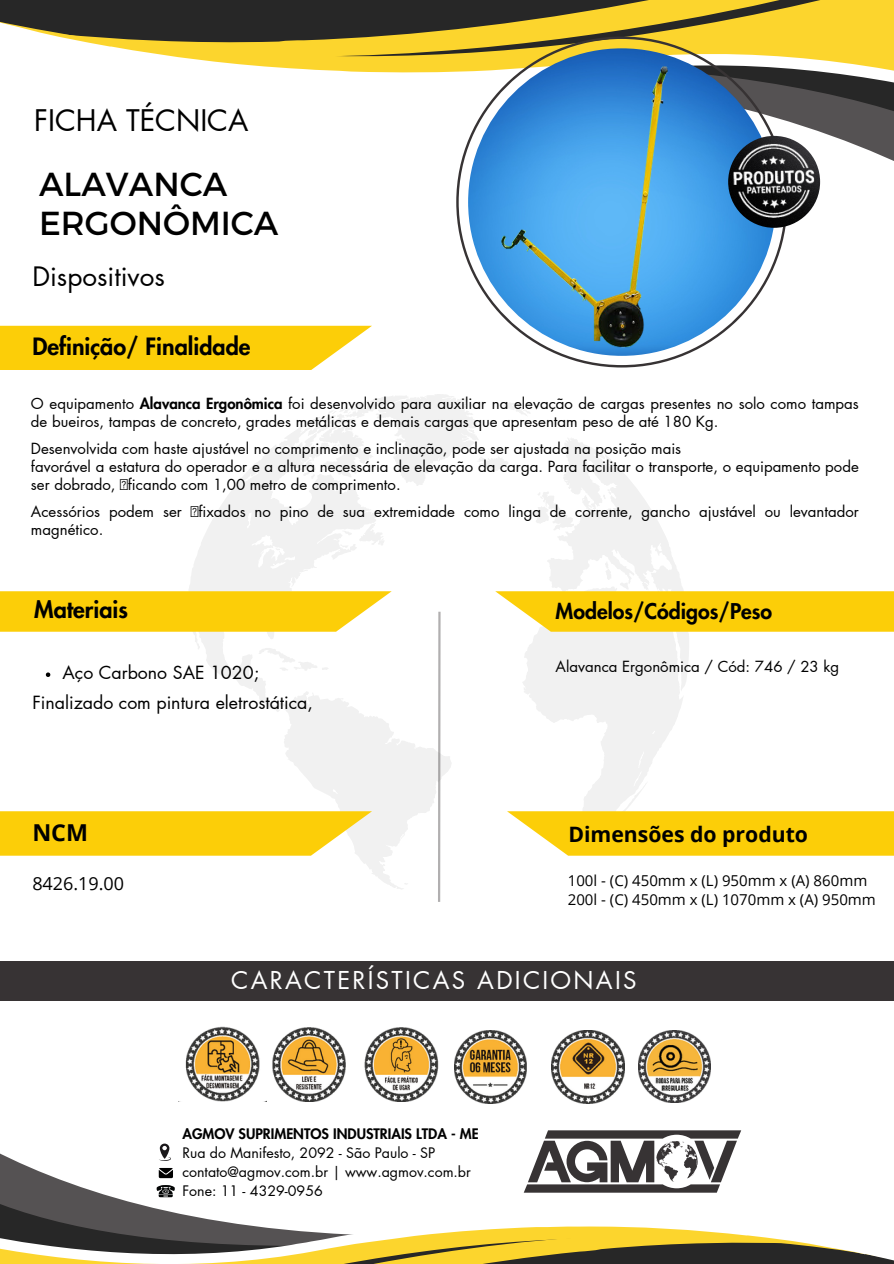
<style>
.page{position:relative;width:894px;height:1264px;background:#fff}
.page>*{position:absolute;margin:0;border:0;box-sizing:border-box;transform-origin:0 0}
.t1{font:33.3px/39.2px "Montserrat";color:#000}
.t2{font:29.1px "Futura LT Pro";color:#000}
.t3{font:26.1px "Futura LT Pro";color:#000}
.t4{font:24px "Futura LT Pro";letter-spacing:.095em;color:#fff}
.t5{font:800 23.25px "Futura LT Pro";color:#000}
.t6{font:700 23.25px "Open Sans";color:#000}
.t7{font:800 21.15px "Futura LT Pro";color:#000}
.t8{font:700 21.15px "Open Sans";color:#000}
.t9{font:18px "Open Sans";color:#000}
.t10{font:17.7px "Futura LT Pro";color:#000}
.t11{font:15px/18.1px "Futura LT Pro";color:#000}
.t12{font:15px "Open Sans";color:#000}
.t13{font:14.25px "Futura LT Pro";color:#000}
.t14{font:800 14.25px "Futura LT Pro";color:#000}
.s1{font-weight:800}
</style>
<div class="page">
<svg style="left:188px;top:394px;width:501px;height:495px"></svg>
<hr style="left:438px;top:611px;width:2px;height:290px;background:#373334">
<svg style="left:0;top:1153px;width:170px;height:16px"></svg>
<svg style="left:0;top:1169px;width:893px;height:94px"></svg>
<svg style="left:787px;top:108px;width:106px;height:50px;fill:#555253"></svg>
<svg style="left:0;top:0;width:893px;height:108px"></svg>
<div style="left:0;top:326px;width:372px;height:44px;background:#fcce08"></div>
<div style="left:0;top:811px;width:372px;height:44px;background:#fcce08"></div>
<div style="left:0;top:961px;width:893px;height:40px;background:#373334"></div>
<svg style="left:456px;top:36px;width:331px;height:287px"></svg>
<img style="left:728px;top:136px;width:91px;height:92px;border-radius:50%">
<img style="left:735px;top:140px;width:88px;height:81px">
<svg style="left:523px;top:1130px;width:218px;height:62px"></svg>
<div style="left:507px;top:811px;width:386px;height:44px;background:#fcce08"></div>
<svg style="left:159px;top:1167px;width:14px;height:11px"></svg>
<svg style="left:156px;top:1184px;width:19px;height:13px"></svg>
<svg style="left:159px;top:1143px;width:12px;height:17px"></svg>
<img style="left:454px;top:1030px;width:73px;height:73px">
<img style="left:551px;top:1030px;width:73px;height:73px">
<svg style="left:0;top:591px;width:391px;height:40px;background:#fcd11a"></svg>
<svg style="left:495px;top:591px;width:398px;height:40px;background:#fcd11a"></svg>
<img style="left:364px;top:1027px;width:75px;height:73px">
<img style="left:272px;top:1027px;width:74px;height:73px">
<img style="left:185px;top:1026px;width:82px;height:75px">
<img style="left:638px;top:1030px;width:72px;height:72px">
<img style="left:468px;top:36px;width:267px;height:332px">
<svg style="left:46px;top:672px;width:4px;height:5px"></svg>
<p class="t2" style="left:34px;top:107px;width:216px">FICHA TÉCNICA</p>
<p class="t1" style="left:39px;top:162px;width:241px">ALAVANCA<br>ERGONÔMICA</p>
<p class="t3" style="left:32px;top:265px;width:134px">Dispositivos</p>
<p class="t5" style="left:32px;top:336px;width:220px">Definição/ Finalidade</p>
<p class="t11" style="left:31px;top:395px;width:829px">O equipamento <span class="s1">Alavanca Ergonômica</span> foi desenvolvido para auxiliar na elevação de cargas presentes no solo como tampas de bueiros, tampas de concreto, grades metálicas e demais cargas que apresentam peso de até 180 Kg.</p>
<p class="t11" style="left:31px;top:440px;width:651px">Desenvolvida com haste ajustável no comprimento e inclinação, pode ser ajustada na posição mais</p>
<p class="t11" style="left:31px;top:458px;width:829px">favorável a estatura do operador e a altura necessária de elevação da carga. Para facilitar o transporte, o equipamento pode ser dobrado, ficando com 1,00 metro de comprimento.</p>
<p class="t11" style="left:31px;top:503px;width:829px">Acessórios podem ser fixados no pino de sua extremidade como linga de corrente, gancho ajustável ou levantador magnético.</p>
<p class="t5" style="left:34px;top:599px;width:95px">Materiais</p>
<p class="t10" style="left:62px;top:664px;width:198px">Aço Carbono SAE 1020;</p>
<p class="t10" style="left:32px;top:694px;width:282px">Finalizado com pintura eletrostática,</p>
<p class="t6" style="left:32px;top:816px;width:57px">NCM</p>
<p class="t9" style="left:32px;top:870px;width:93px">8426.19.00</p>
<p class="t7" style="left:555px;top:601px;width:218px">Modelos/Códigos/Peso</p>
<p class="t11" style="left:555px;top:658px;width:285px">Alavanca Ergonômica / Cód: 746 / 23 kg</p>
<p class="t8" style="left:568px;top:819px;width:241px">Dimensões do produto</p>
<p class="t12" style="left:567px;top:870px;width:301px">100l - (C) 450mm x (L) 950mm x (A) 860mm</p>
<p class="t12" style="left:567px;top:889px;width:309px">200l - (C) 450mm x (L) 1070mm x (A) 950mm</p>
<p class="t4" style="left:231px;top:968px;width:406px">CARACTERÍSTICAS ADICIONAIS</p>
<p class="t14" style="left:182px;top:1126px;width:298px">AGMOV SUPRIMENTOS INDUSTRIAIS LTDA - ME</p>
<p class="t13" style="left:182px;top:1145px;width:254px">Rua do Manifesto, 2092 - São Paulo - SP</p>
<p class="t13" style="left:182px;top:1165px;width:290px">contato@agmov.com.br | www.agmov.com.br</p>
<p class="t13" style="left:182px;top:1184px;width:142px">Fone: 11 - 4329-0956</p>
</div>
